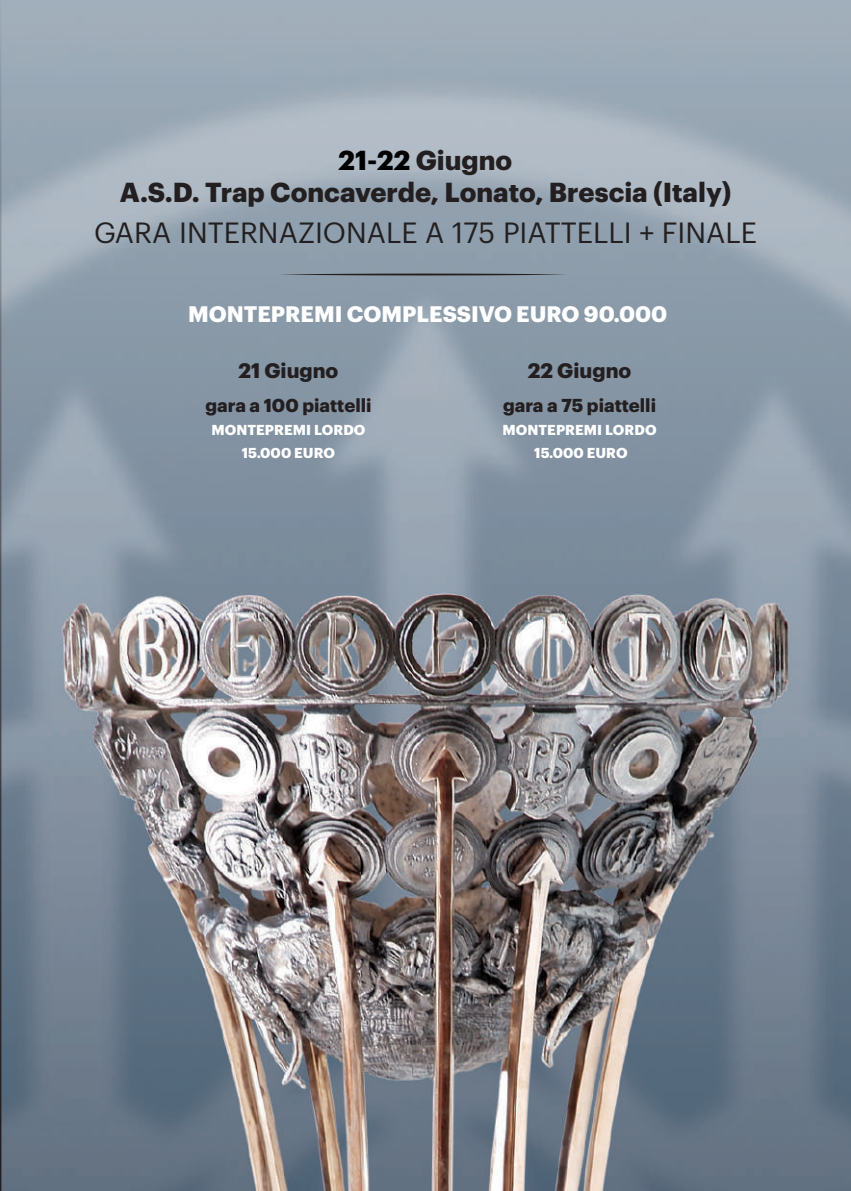
<style>
.page{position:relative;width:851px;height:1191px;background:#fff}
.page>*{position:absolute;margin:0;border:0;box-sizing:border-box;transform-origin:0 0}
.t1{font:28.6px "Graphik";color:#231f20}
.t2{font:700 26.8px/32.2px "Graphik";color:#231f20;text-align:center}
.t3{font:700 22px "Graphik";color:#fff}
.t4{font:700 20.6px "Graphik";color:#231f20}
.t5{font:700 18.4px "Graphik";color:#231f20}
.t6{font:700 14.2px/23.2px "Graphik";letter-spacing:.005em;color:#fff;text-align:center}
.s1{color:#000001}
</style>
<div class="page">
<img style="left:1px;top:0;width:849px;height:1191px">
<svg style="left:279px;top:273px;width:288px;height:2px"></svg>
<svg style="left:0;top:0;width:1px;height:1191px"></svg>
<p class="t2" style="left:120px;top:142px;width:613px"><span class="s1">21-22</span> Giugno<br>A.S.D. Trap Concaverde, Lonato, Brescia (Italy)</p>
<p class="t1" style="left:94px;top:211px;width:664px">GARA INTERNAZIONALE A 175 PIATTELLI + FINALE</p>
<p class="t3" style="left:188px;top:297px;width:480px">MONTEPREMI COMPLESSIVO EURO 90.000</p>
<p class="t4" style="left:238px;top:354px;width:101px">21 Giugno</p>
<p class="t5" style="left:205px;top:391px;width:168px">gara a 100 piattelli</p>
<p class="t6" style="left:211px;top:417px;width:156px">MONTEPREMI LORDO<br>15.000 EURO</p>
<p class="t4" style="left:527px;top:354px;width:105px">22 Giugno</p>
<p class="t5" style="left:503px;top:391px;width:154px">gara a 75 piattelli</p>
<p class="t6" style="left:502px;top:417px;width:156px">MONTEPREMI LORDO<br>15.000 EURO</p>
</div>
